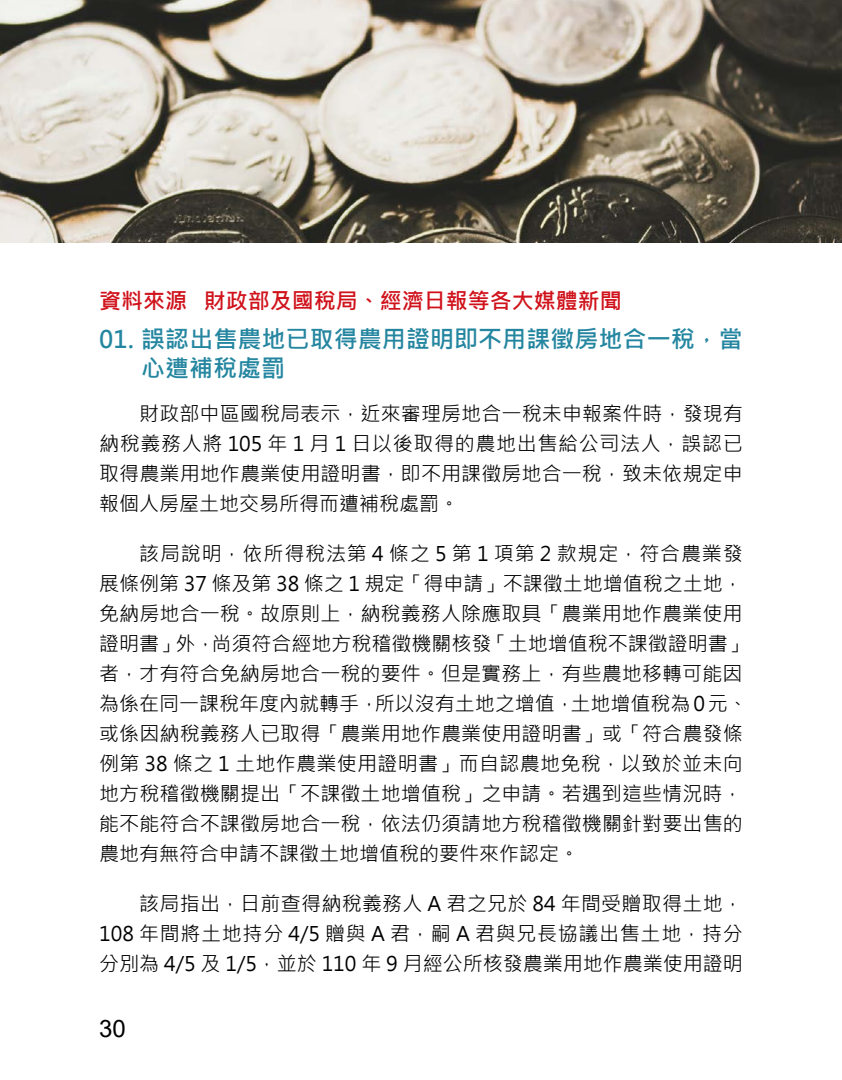
<style>
.page{position:relative;width:842px;height:1080px;background:#fff}
.page>*{position:absolute;margin:0;border:0;box-sizing:border-box;transform-origin:0 0}
.t1{font:700 24px/28px "Microsoft Jheng Hei";letter-spacing:.005em;color:#2486a0}
.t2{font:24px "Arial";color:#000}
.t3{font:700 22px "Microsoft Jheng Hei";color:#d0121b}
.t4{font:20px/30px "Microsoft Jheng Hei";letter-spacing:.005em;color:#000;text-align:justify}
</style>
<div class="page">
<img style="left:0;top:0;width:842px;height:243px">
<p class="t3" style="left:99px;top:287px;width:524px">資料來源 財政部及國稅局、經濟日報等各大媒體新聞</p>
<p class="t1" style="left:141px;top:326px;width:603px;text-indent:-42px">01. 誤認出售農地已取得農用證明即不用課徵房地合一稅，當心遭補稅處罰</p>
<p class="t4" style="left:99px;top:399px;width:645px;text-indent:40px">財政部中區國稅局表示，近來審理房地合一稅未申報案件時，發現有納稅義務人將 105 年 1 月 1 日以後取得的農地出售給公司法人，誤認已取得農業用地作農業使用證明書，即不用課徵房地合一稅，致未依規定申報個人房屋土地交易所得而遭補稅處罰。</p>
<p class="t4" style="left:99px;top:539px;width:650px;text-align:left;text-indent:40px">該局說明，依所得稅法第 4 條之 5 第 1 項第 2 款規定，符合農業發展條例第 37 條及第 38 條之 1 規定「得申請」不課徵土地增值稅之土地，免納房地合一稅。故原則上，納稅義務人除應取具「農業用地作農業使用證明書」外，尚須符合經地方稅稽徵機關核發「土地增值稅不課徵證明書」者，才有符合免納房地合一稅的要件。但是實務上，有些農地移轉可能因為係在同一課稅年度內就轉手，所以沒有土地之增值，土地增值稅為 0 元、或係因納稅義務人已取得「農業用地作農業使用證明書」或「符合農發條例第 38 條之 1 土地作農業使用證明書」而自認農地免稅，以致於並未向地方稅稽徵機關提出「不課徵土地增值稅」之申請。若遇到這些情況時，能不能符合不課徵房地合一稅，依法仍須請地方稅稽徵機關針對要出售的農地有無符合申請不課徵土地增值稅的要件來作認定。</p>
<p class="t4" style="left:99px;top:889px;width:645px;text-indent:40px">該局指出，日前查得納稅義務人 A 君之兄於 84 年間受贈取得土地，108 年間將土地持分 4/5 贈與 A 君，嗣 A 君與兄長協議出售土地，持分分別為 4/5 及 1/5，並於 110 年 9 月經公所核發農業用地作農業使用證明</p>
<p class="t2" style="left:99px;top:1012px;width:28px">30</p>
</div>
